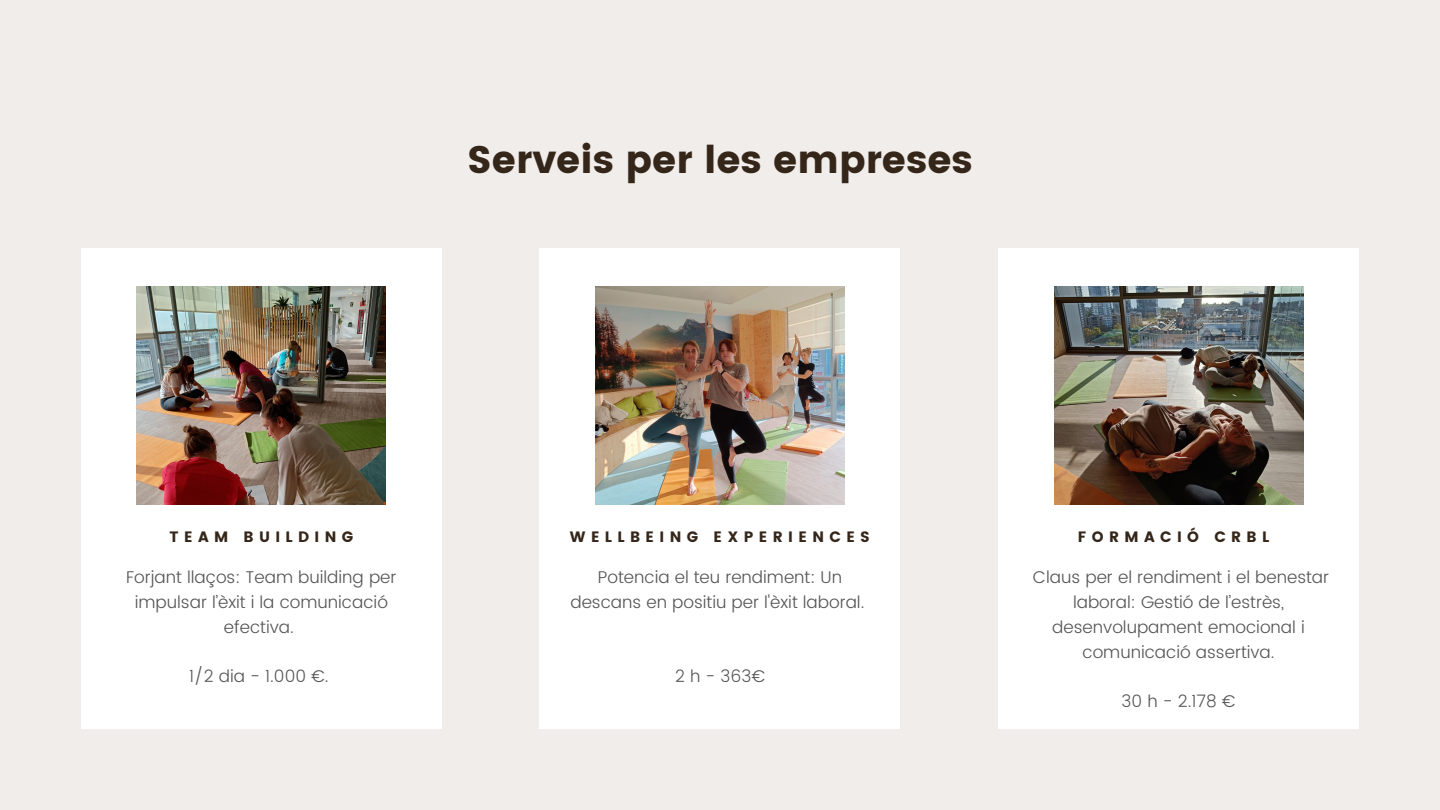
<style>
.page{position:relative;width:1440px;height:810px;background:#f1edea}
.page>*{position:absolute;margin:0;border:0;box-sizing:border-box;transform-origin:0 0}
.t1{font:38.3px "Poppins";color:#35261a}
.t2{font:300 17px/24.8px "Poppins";color:#545454;text-align:center}
.t3{font:15px "Poppins";letter-spacing:.36em;color:#35261a}
</style>
<div class="page">
<div style="left:81px;top:248px;width:361px;height:481px;background:#fff"></div>
<div style="left:540px;top:248px;width:360px;height:481px;background:#fff"></div>
<div style="left:998px;top:248px;width:361px;height:481px;background:#fff"></div>
<img style="left:137px;top:287px;width:249px;height:217px">
<img style="left:596px;top:287px;width:249px;height:217px">
<img style="left:1054px;top:287px;width:249px;height:217px">
<p class="t1" style="left:467px;top:137px;width:507px">Serveis per les empreses</p>
<p class="t3" style="left:170px;top:528px;width:185px">TEAM BUILDING</p>
<p class="t2" style="left:126px;top:565px;width:272px">Forjant llaços: Team building per impulsar l’èxit i la comunicació efectiva.</p>
<p class="t2" style="left:189px;top:664px;width:141px">1/2 dia - 1.000 €.</p>
<p class="t3" style="left:570px;top:528px;width:302px">WELLBEING EXPERIENCES</p>
<p class="t2" style="left:570px;top:565px;width:295px">Potencia el teu rendiment: Un descans en positiu per l'èxit laboral.</p>
<p class="t2" style="left:675px;top:664px;width:91px">2 h - 363€</p>
<p class="t3" style="left:1078px;top:528px;width:193px">FORMACIÓ CRBL</p>
<p class="t2" style="left:1033px;top:565px;width:298px">Claus per el rendiment i el benestar laboral: Gestió de l’estrès, desenvolupament emocional i comunicació assertiva.</p>
<p class="t2" style="left:1122px;top:689px;width:115px">30 h - 2.178 €</p>
</div>
